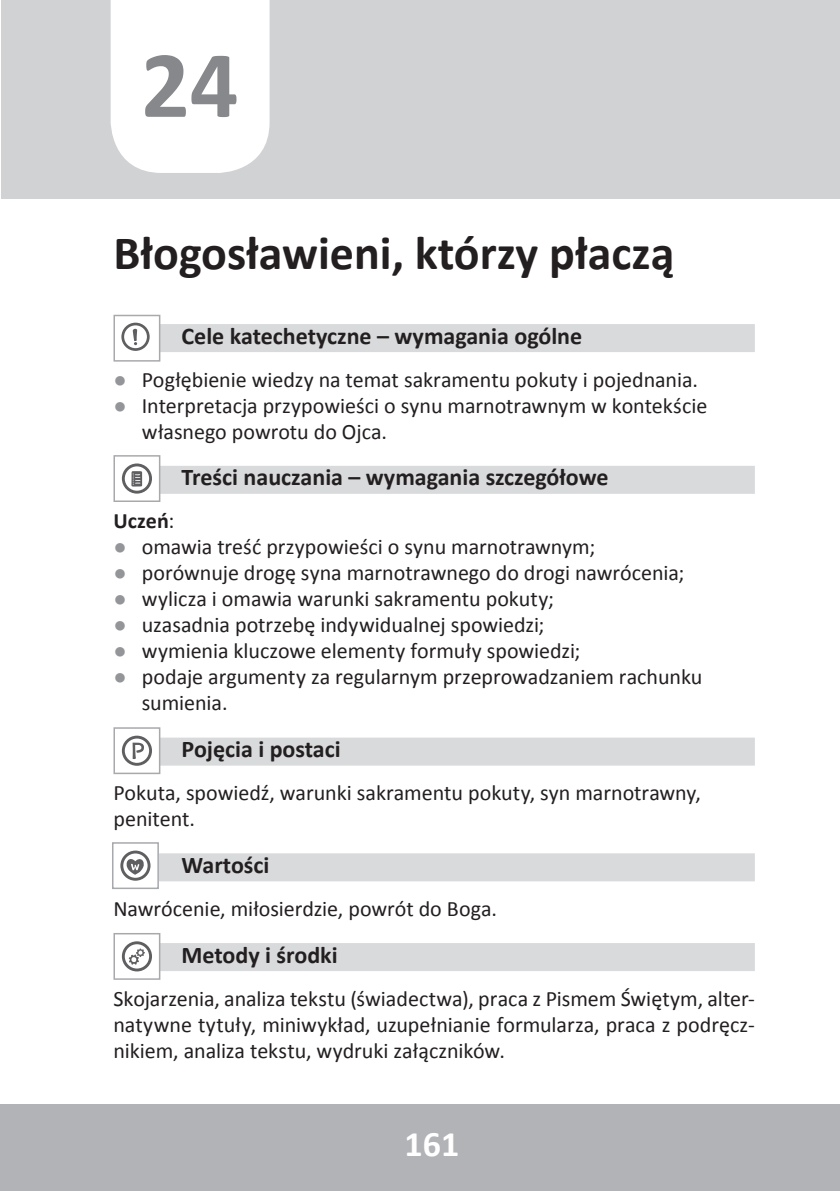
<style>
.page{position:relative;width:840px;height:1191px;background:#fff}
.page>*{position:absolute;margin:0;border:0;box-sizing:border-box;transform-origin:0 0}
.t1{font:700 96px "Calibri";color:#86888b}
.t2{font:700 48px "Calibri";color:#231f20}
.t3{font:700 36px "Calibri";color:#fff}
.t4{font:700 24px "Calibri";color:#231f20}
.t5{font:22px/26px "Calibri";color:#231f20}
.t6{font:700 22px "Calibri";color:#231f20}
.s1{font-family:"Arial";color:#939598}
.s2{font-weight:400}
</style>
<div class="page">
<hr style="left:0;top:1104px;width:1px;height:87px;background:#b2b3b7">
<div style="left:1px;top:1104px;width:838px;height:87px;background:#b2b3b7"></div>
<div style="left:159px;top:324px;width:595px;height:28px;background:#d9dadc"></div>
<div style="left:159px;top:466px;width:595px;height:28px;background:#d9dadc"></div>
<div style="left:159px;top:737px;width:595px;height:28px;background:#d9dadc"></div>
<div style="left:159px;top:853px;width:595px;height:28px;background:#d9dadc"></div>
<div style="left:159px;top:943px;width:595px;height:28px;background:#d9dadc"></div>
<div style="left:1px;top:0;width:838px;height:198px;background:#d1d2d4"></div>
<div style="left:111px;top:0;width:158px;height:173px;background:#fff"></div>
<svg style="left:121px;top:323px;width:28px;height:28px"></svg>
<div style="left:113px;top:315px;width:47px;height:46px;border:2px solid #a8a9ad"></div>
<svg style="left:122px;top:463px;width:30px;height:30px"></svg>
<div style="left:113px;top:455px;width:47px;height:47px;border:2px solid #a8a9ad"></div>
<svg style="left:122px;top:735px;width:30px;height:30px"></svg>
<div style="left:113px;top:727px;width:47px;height:47px;border:2px solid #a8a9ad"></div>
<svg style="left:120px;top:850px;width:30px;height:30px"></svg>
<div style="left:112px;top:842px;width:47px;height:47px;border:2px solid #a8a9ad"></div>
<svg style="left:122px;top:941px;width:30px;height:30px"></svg>
<div style="left:113px;top:933px;width:47px;height:46px;border:2px solid #a8a9ad"></div>
<h1 class="t1" style="left:141px;top:24px;width:99px">24</h1>
<h2 class="t2" style="left:113px;top:222px;width:562px">Błogosławieni, którzy płaczą</h2>
<p class="t4" style="left:181px;top:320px;width:402px">Cele katechetyczne – wymagania ogólne</p>
<p class="t5" style="left:113px;top:366px;width:585px"><span class="s1">●</span> Pogłębienie wiedzy na temat sakramentu pokuty i pojednania.</p>
<p class="t5" style="left:142px;top:392px;width:566px;text-indent:-28px"><span class="s1">●</span> Interpretacja przypowieści o synu marnotrawnym w kontekście własnego powrotu do Ojca.</p>
<p class="t4" style="left:181px;top:462px;width:428px">Treści nauczania – wymagania szczegółowe</p>
<p class="t6" style="left:113px;top:507px;width:62px">Uczeń<span class="s2">:</span></p>
<p class="t5" style="left:113px;top:534px;width:483px"><span class="s1">●</span> omawia treść przypowieści o synu marnotrawnym;</p>
<p class="t5" style="left:113px;top:560px;width:572px"><span class="s1">●</span> porównuje drogę syna marnotrawnego do drogi nawrócenia;</p>
<p class="t5" style="left:113px;top:586px;width:442px"><span class="s1">●</span> wylicza i omawia warunki sakramentu pokuty;</p>
<p class="t5" style="left:113px;top:612px;width:432px"><span class="s1">●</span> uzasadnia potrzebę indywidualnej spowiedzi;</p>
<p class="t5" style="left:113px;top:638px;width:468px"><span class="s1">●</span> wymienia kluczowe elementy formuły spowiedzi;</p>
<p class="t5" style="left:142px;top:664px;width:561px;text-indent:-28px"><span class="s1">●</span> podaje argumenty za regularnym przeprowadzaniem rachunku sumienia.</p>
<p class="t4" style="left:181px;top:734px;width:160px">Pojęcia i postaci</p>
<p class="t5" style="left:113px;top:780px;width:588px">Pokuta, spowiedź, warunki sakramentu pokuty, syn marnotrawny, penitent.</p>
<p class="t4" style="left:181px;top:849px;width:89px">Wartości</p>
<p class="t5" style="left:113px;top:895px;width:385px">Nawrócenie, miłosierdzie, powrót do Boga.</p>
<p class="t4" style="left:181px;top:939px;width:157px">Metody i środki</p>
<p class="t5" style="left:113px;top:985px;width:642px;text-align:justify">Skojarzenia, analiza tekstu (świadectwa), praca z Pismem Świętym, alter&shy;natywne tytuły, miniwykład, uzupełnianie formularza, praca z podręcz&shy;nikiem, analiza tekstu, wydruki załączników.</p>
<h3 class="t3" style="left:404px;top:1120px;width:56px">161</h3>
</div>
